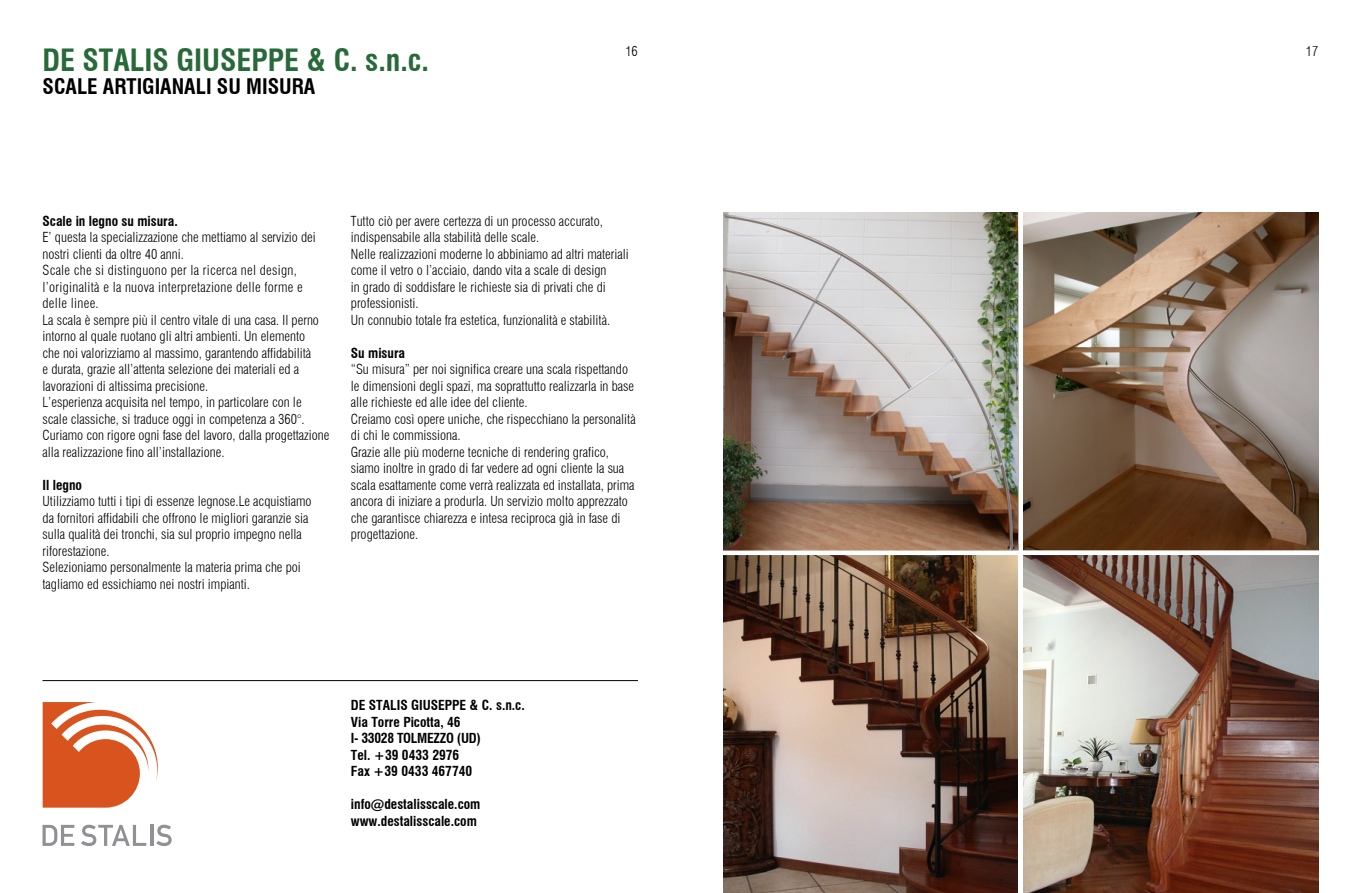
<style>
.page{position:relative;width:1361px;height:893px;background:#fff}
.page>*{position:absolute;margin:0;border:0;box-sizing:border-box;transform-origin:0 0}
.t1{font:700 condensed 30px "Swiss 721 BT";color:#276938}
.t2{font:700 condensed 21px "Swiss 721 BT";color:#000}
.t3{font:300 condensed 13.5px/16.5px "Swiss 721 BT";color:#000}
.t4{font:700 condensed 13.5px/16.5px "Swiss 721 BT";color:#000}
</style>
<div class="page">
<img style="left:723px;top:213px;width:295px;height:338px">
<svg style="left:723px;top:555px;width:295px;height:338px;background:#7f6759"></svg>
<img style="left:1023px;top:213px;width:295px;height:338px">
<img style="left:1023px;top:555px;width:295px;height:338px">
<hr style="left:43px;top:680px;width:595px;height:1px;background:#000">
<svg style="left:43px;top:825px;width:31px;height:21px"></svg>
<svg style="left:81px;top:825px;width:65px;height:21px"></svg>
<hr style="left:150px;top:825px;width:3px;height:21px;background:#919195">
<svg style="left:156px;top:825px;width:16px;height:21px"></svg>
<svg style="left:43px;top:702px;width:115px;height:106px"></svg>
<h1 class="t1" style="left:43px;top:43px;width:388px">DE STALIS GIUSEPPE &amp; C. s.n.c.</h1>
<h2 class="t2" style="left:43px;top:74px;width:274px">SCALE ARTIGIANALI SU MISURA</h2>
<p class="t3" style="left:625px;top:42px;width:14px">16</p>
<p class="t3" style="left:1306px;top:42px;width:14px">17</p>
<p class="t4" style="left:43px;top:212px;width:137px">Scale in legno su misura.</p>
<p class="t3" style="left:43px;top:229px;width:288px">E’ questa la specializzazione che mettiamo al servizio dei nostri clienti da oltre 40 anni.<br>Scale che si distinguono per la ricerca nel design, l’originalità e la nuova interpretazione delle forme e delle linee.<br>La scala è sempre più il centro vitale di una casa. Il perno intorno al quale ruotano gli altri ambienti. Un elemento<br>che noi valorizziamo al massimo, garantendo affidabilità<br>e durata, grazie all’attenta selezione dei materiali ed a lavorazioni di altissima precisione.<br>L’esperienza acquisita nel tempo, in particolare con le scale classiche, si traduce oggi in competenza a 360°.<br>Curiamo con rigore ogni fase del lavoro, dalla progettazione alla realizzazione fino all’installazione.</p>
<p class="t4" style="left:43px;top:476px;width:41px">Il legno</p>
<p class="t3" style="left:43px;top:493px;width:271px">Utilizziamo tutti i tipi di essenze legnose.Le acquistiamo da fornitori affidabili che offrono le migliori garanzie sia sulla qualità dei tronchi, sia sul proprio impegno nella riforestazione.<br>Selezioniamo personalmente la materia prima che poi tagliamo ed essichiamo nei nostri impianti.</p>
<p class="t3" style="left:351px;top:212px;width:279px">Tutto ciò per avere certezza di un processo accurato, indispensabile alla stabilità delle scale.<br>Nelle realizzazioni moderne lo abbiniamo ad altri materiali come il vetro o l’acciaio, dando vita a scale di design<br>in grado di soddisfare le richieste sia di privati che di professionisti.<br>Un connubio totale fra estetica, funzionalità e stabilità.</p>
<p class="t4" style="left:351px;top:344px;width:56px">Su misura</p>
<p class="t3" style="left:351px;top:361px;width:286px">“Su misura” per noi significa creare una scala rispettando le dimensioni degli spazi, ma soprattutto realizzarla in base alle richieste ed alle idee del cliente.<br>Creiamo così opere uniche, che rispecchiano la personalità di chi le commissiona.<br>Grazie alle più moderne tecniche di rendering grafico, siamo inoltre in grado di far vedere ad ogni cliente la sua scala esattamente come verrà realizzata ed installata, prima ancora di iniziare a produrla. Un servizio molto apprezzato che garantisce chiarezza e intesa reciproca già in fase di progettazione.</p>
<p class="t4" style="left:351px;top:697px;width:175px">DE STALIS GIUSEPPE &amp; C. s.n.c.<br>Via Torre Picotta, 46<br>I- 33028 TOLMEZZO (UD)<br>Tel. +39 0433 2976<br>Fax +39 0433 467740</p>
<p class="t4" style="left:351px;top:796px;width:131px">info@destalisscale.com www.destalisscale.com</p>
</div>
